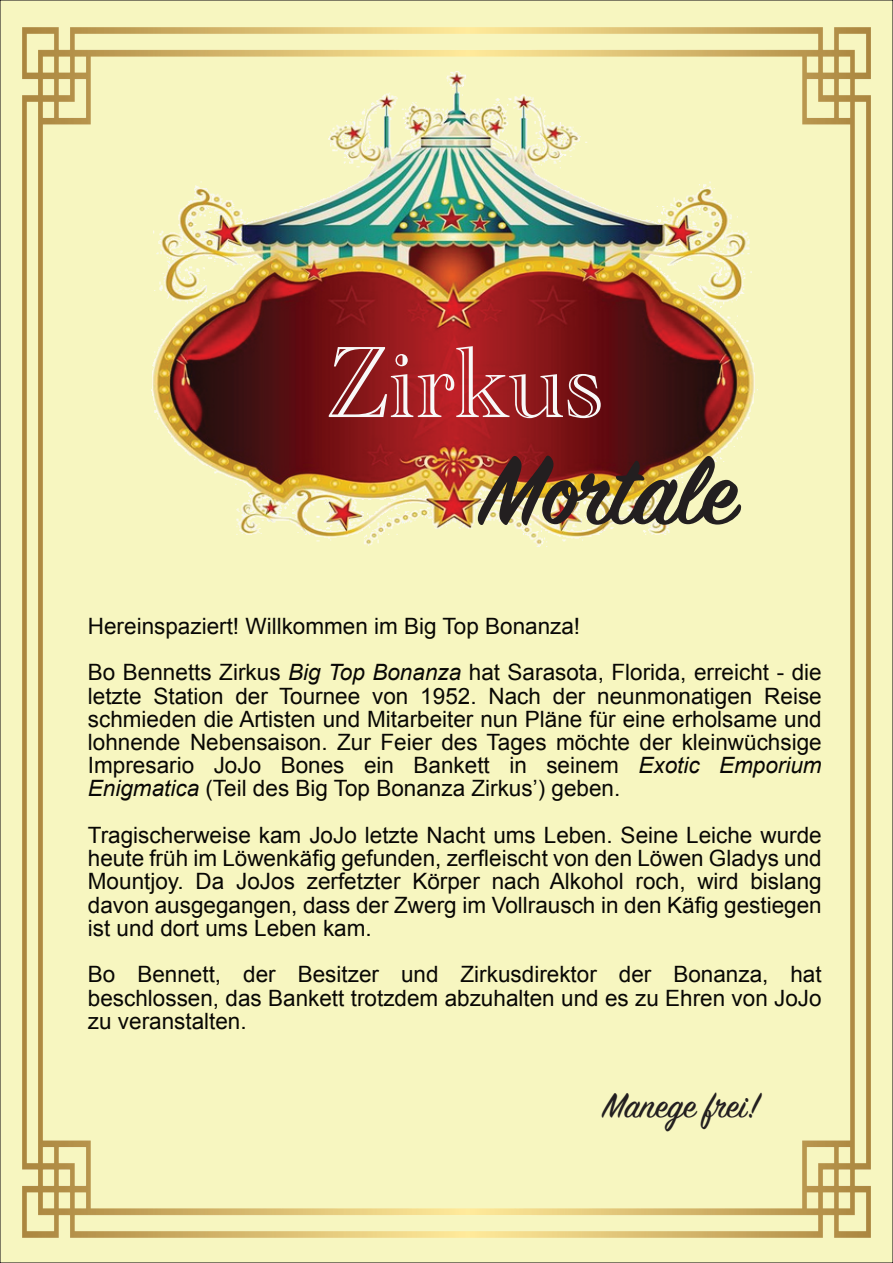
<style>
.page{position:relative;width:893px;height:1263px;background:#f7f6c0}
.page>*{position:absolute;margin:0;border:0;box-sizing:border-box;transform-origin:0 0}
.t1{font:600 108px "Sign Painter House Script";color:#231f20}
.t2{font:105px "Academy Engraved Let Plain";color:#f8f8f8}
.t3{font:39px "Sign Painter House Script";color:#231f20}
.t4{font:22.5px/23.2px "Arial";color:#080704;text-align:justify}
.s1{font-style:italic}
</style>
<div class="page">
<img style="left:22px;top:28px;width:848px;height:1209px">
<h2 class="t2" style="left:327px;top:338px;width:277px">Zirkus</h2>
<h1 class="t1" style="left:481px;top:447px;width:258px">Mortale</h1>
<p class="t4" style="left:88px;top:605px;width:735px;line-height:46.5px">Hereinspaziert! Willkommen im Big Top Bonanza!<br>Bo Bennetts Zirkus <span class="s1">Big Top Bonanza</span> hat Sarasota, Florida, erreicht - die</p>
<p class="t4" style="left:88px;top:686px;width:735px">letzte Station der Tournee von 1952. Nach der neunmonatigen Reise schmieden die Artisten und Mitarbeiter nun Pläne für eine erholsame und lohnende Nebensaison. Zur Feier des Tages möchte der kleinwüchsige Impresario JoJo Bones ein Bankett in seinem <span class="s1">Exotic Emporium Enigmatica</span> (Teil des Big Top Bonanza Zirkus’) geben.</p>
<p class="t4" style="left:88px;top:825px;width:735px">Tragischerweise kam JoJo letzte Nacht ums Leben. Seine Leiche wurde heute früh im Löwenkäfig gefunden, zerfleischt von den Löwen Gladys und Mountjoy. Da JoJos zerfetzter Körper nach Alkohol roch, wird bislang davon ausgegangen, dass der Zwerg im Vollrausch in den Käfig gestiegen ist und dort ums Leben kam.</p>
<p class="t4" style="left:88px;top:965px;width:735px">Bo Bennett, der Besitzer und Zirkusdirektor der Bonanza, hat beschlossen, das Bankett trotzdem abzuhalten und es zu Ehren von JoJo zu veranstalten.</p>
<h3 class="t3" style="left:603px;top:1090px;width:158px">Manege frei!</h3>
</div>
